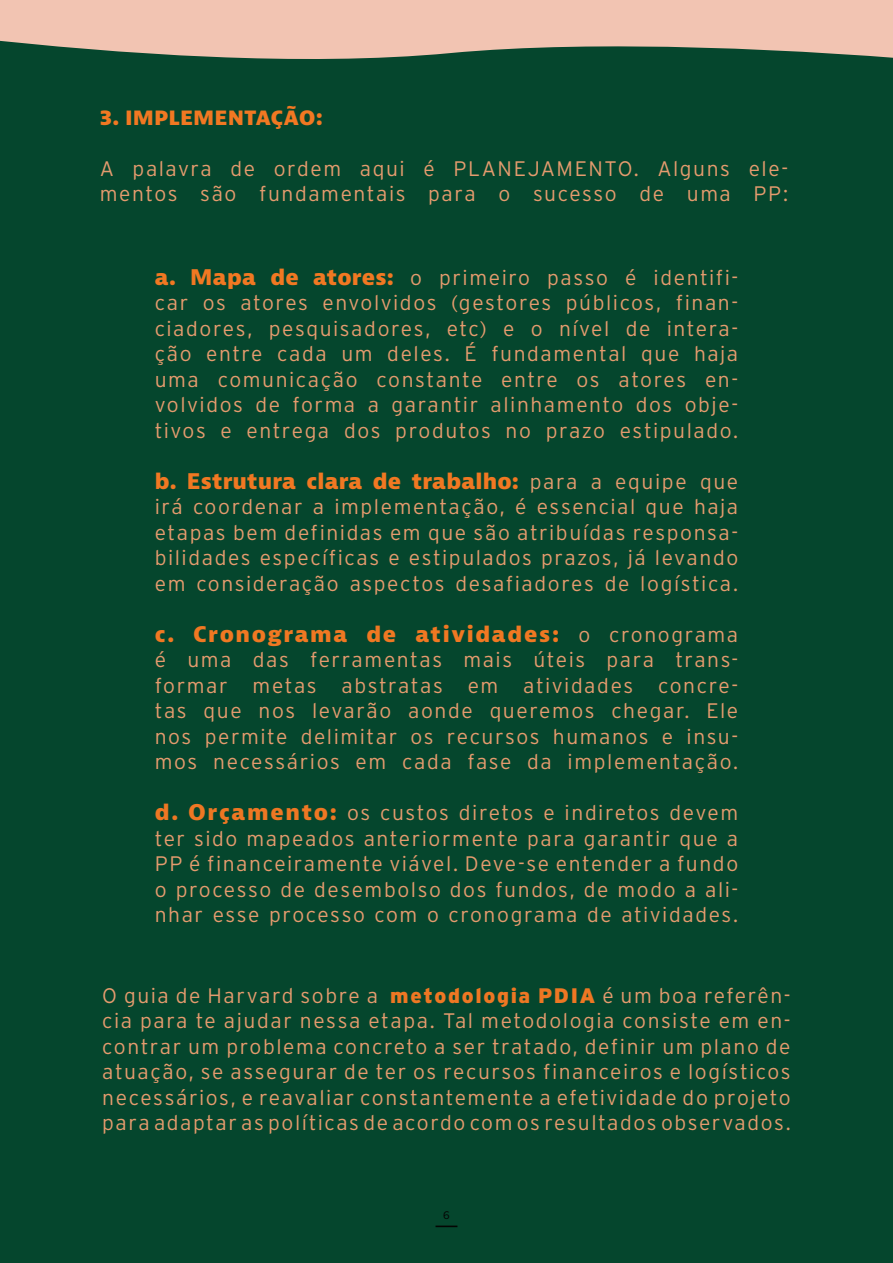
<style>
.page{position:relative;width:893px;height:1263px;background:#fff}
.page>*{position:absolute;margin:0;border:0;box-sizing:border-box;transform-origin:0 0}
.t1{font:300 21px/25.5px "Interstate";letter-spacing:.075em;color:#e59b6e;text-align:justify}
.t2{font:800 21px "Bernina Sans";letter-spacing:.005em;color:#f17822}
.t3{font:800 21px "Bernina Sans";letter-spacing:.075em;color:#f07822}
.t4{font:12px "Source Code Pro";color:#040503}
.s1{font-family:"Bernina Sans";font-weight:800;color:#f17822}
.s2{font-family:"Interstate";font-weight:300;color:#e59b6e}
.s3{font-family:"Bernina Sans";font-weight:800;color:#ee7723}
.s4{font-weight:900;color:#ee7723}
</style>
<div class="page">
<div style="left:0;top:117px;width:893px;height:1146px;background:#05462d"></div>
<div style="left:0;top:67px;width:893px;height:50px;background:#05462d"></div>
<svg style="left:0;top:0;width:893px;height:67px;fill:#f2c4b2"></svg>
<hr style="left:435px;top:1225px;width:22px;height:2px;background:#040503">
<p class="t2" style="left:100px;top:103px;width:225px">3. IMPLEMENTAÇÃO:</p>
<p class="t1" style="left:100px;top:155px;width:690px">A palavra de ordem aqui é PLANEJAMENTO. Alguns ele&shy;mentos são fundamentais para o sucesso de uma PP:</p>
<p class="t1" style="left:155px;top:264px;width:585px"><span class="s1">a. Mapa de atores:</span> o primeiro passo é identifi&shy;car os atores envolvidos (gestores públicos, finan&shy;ciadores, pesquisadores, etc) e o nível de intera&shy;ção entre cada um deles. É fundamental que haja uma comunicação constante entre os atores en&shy;volvidos de forma a garantir alinhamento dos obje&shy;tivos e entrega dos produtos no prazo estipulado.</p>
<p class="t2" style="left:155px;top:467px;width:585px">b. Estrutura clara de trabalho: <span class="s2">para a equipe que</span></p>
<p class="t1" style="left:155px;top:494px;width:585px">irá coordenar a implementação, é essencial que haja etapas bem definidas em que são atribuídas responsa&shy;bilidades específicas e estipulados prazos, já levando em consideração aspectos desafiadores de logística.</p>
<p class="t3" style="left:155px;top:620px;width:585px">c. Cronograma de atividades: <span class="s2">o cronograma</span></p>
<p class="t1" style="left:155px;top:647px;width:585px">é uma das ferramentas mais úteis para trans&shy;formar metas abstratas em atividades concre&shy;tas que nos levarão aonde queremos chegar. Ele nos permite delimitar os recursos humanos e insu&shy;mos necessários em cada fase da implementação.</p>
<p class="t1" style="left:155px;top:800px;width:585px"><span class="s3">d. Orçamento:</span> os custos diretos e indiretos devem ter sido mapeados anteriormente para garantir que a PP é financeiramente viável. Deve-se entender a fundo o processo de desembolso dos fundos, de modo a ali&shy;nhar esse processo com o cronograma de atividades.</p>
<p class="t1" style="left:102px;top:982px;width:690px">O guia de Harvard sobre a <span class="s4">metodologia PDIA</span> é um boa referên&shy;cia para te ajudar nessa etapa. Tal metodologia consiste em en&shy;contrar um problema concreto a ser tratado, definir um plano de atuação, se assegurar de ter os recursos financeiros e logísticos necessários, e reavaliar constantemente a efetividade do projeto para adaptar as políticas de acordo com os resultados observados.</p>
<p class="t4" style="left:443px;top:1206px;width:9px">6</p>
</div>
